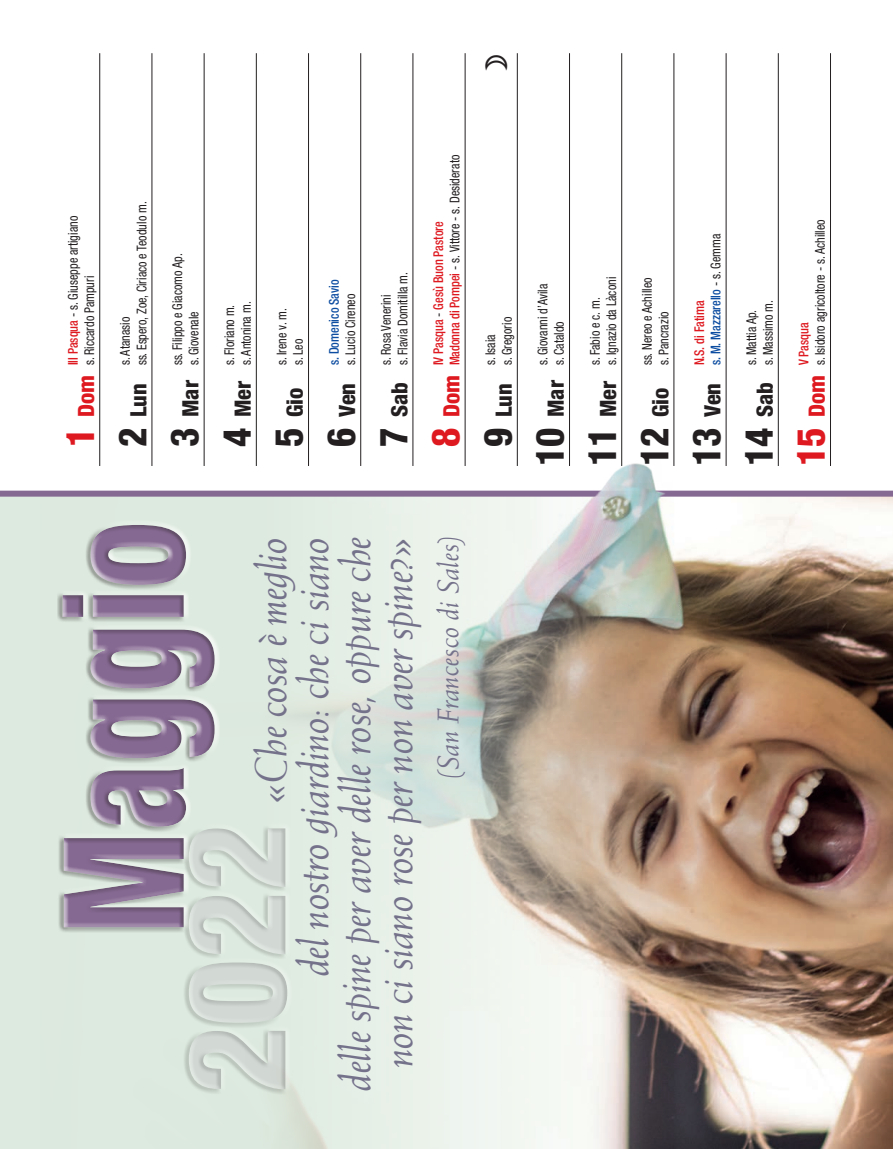
<style>
.page{position:relative;width:893px;height:1149px;background:#fff}
.page>*{position:absolute;margin:0;border:0;box-sizing:border-box;transform-origin:0 0}
.t1{font:800 condensed 168px "Helvetica Neue LT Std";color:#866992;scale:.8 1}
.t2{font:italic 45px/42px "Weiss";letter-spacing:-.02em;color:#74718b;text-align:right}
.t3{font:italic 30px "Weiss";letter-spacing:-.005em;color:#74718b}
.t4{font:800 condensed 22.5px "Helvetica Neue LT Std";color:#231f20}
.t5{font:800 condensed 22.5px "Helvetica Neue LT Std";color:#de1920}
.t6{font:condensed 13.5px/16.5px "Helvetica Neue LT Std";color:#231f20;scale:.9 1}
.t7{font:500 condensed 13.5px/16.5px "Helvetica Neue LT Std";color:#de1920;scale:.9 1}
.t8{font:500 condensed 13.5px/16.5px "Helvetica Neue LT Std";color:#0d4da1;scale:.9 1}
.s1{font-weight:500;color:#de1920}
.s2{font-size:39px}
.s3{font-weight:400;color:#231f20}
.s4{color:#de1920}
</style>
<div class="page">
<img style="left:0;top:490px;width:893px;height:658px">
<hr style="left:99px;top:53px;width:1px;height:413px;background:#231f20">
<hr style="left:151px;top:53px;width:1px;height:413px;background:#231f20">
<hr style="left:204px;top:53px;width:1px;height:413px;background:#231f20">
<hr style="left:256px;top:53px;width:1px;height:413px;background:#231f20">
<hr style="left:308px;top:53px;width:1px;height:413px;background:#231f20">
<hr style="left:360px;top:53px;width:1px;height:413px;background:#231f20">
<hr style="left:412px;top:53px;width:1px;height:413px;background:#231f20">
<hr style="left:465px;top:53px;width:1px;height:413px;background:#231f20">
<hr style="left:517px;top:53px;width:1px;height:413px;background:#231f20">
<hr style="left:569px;top:53px;width:1px;height:413px;background:#231f20">
<hr style="left:621px;top:53px;width:1px;height:413px;background:#231f20">
<hr style="left:673px;top:53px;width:1px;height:413px;background:#231f20">
<hr style="left:726px;top:53px;width:1px;height:413px;background:#231f20">
<hr style="left:778px;top:53px;width:1px;height:413px;background:#231f20">
<hr style="left:830px;top:53px;width:1px;height:413px;background:#231f20">
<div style="left:183px;top:823px;width:106px;height:271px;background:#fff;opacity:.75"></div>
<div style="left:196px;top:822px;width:97px;height:271px;background:#231f20;opacity:.35"></div>
<div style="left:59px;top:519px;width:161px;height:412px;background:#231f20;opacity:.35"></div>
<img style="left:559px;top:427px;width:168px;height:190px">
<p class="t6" style="left:65px;top:365px;width:167px;rotate:-90deg"><span class="s1">III Pasqua</span> - s. Giuseppe artigiano s. Riccardo Pampuri</p>
<h3 class="t5" style="left:72px;top:447px;width:73px;rotate:-90deg"><span class="s2">1</span> Dom</h3>
<p class="t6" style="left:117px;top:365px;width:184px;rotate:-90deg">s. Atanasio<br>ss. Espero, Zoe, Ciriaco e Teodulo m.</p>
<h3 class="t4" style="left:124px;top:447px;width:65px;rotate:-90deg"><span class="s2">2</span> Lun</h3>
<p class="t6" style="left:169px;top:365px;width:126px;rotate:-90deg">ss. Filippo e Giacomo Ap. s. Giovenale</p>
<h3 class="t4" style="left:177px;top:447px;width:68px;rotate:-90deg"><span class="s2">3</span> Mar</h3>
<p class="t6" style="left:221px;top:365px;width:72px;rotate:-90deg">s. Floriano m. s. Antonina m.</p>
<h3 class="t4" style="left:229px;top:447px;width:68px;rotate:-90deg"><span class="s2">4</span> Mer</h3>
<p class="t6" style="left:273px;top:365px;width:65px;rotate:-90deg">s. Irene v. m. s. Leo</p>
<h3 class="t4" style="left:281px;top:447px;width:61px;rotate:-90deg"><span class="s2">5</span> Gio</h3>
<p class="t8" style="left:325px;top:365px;width:97px;rotate:-90deg">s. Domenico Savio</p>
<p class="t6" style="left:342px;top:365px;width:81px;rotate:-90deg">s. Lucio Cireneo</p>
<h3 class="t4" style="left:333px;top:447px;width:66px;rotate:-90deg"><span class="s2">6</span> Ven</h3>
<p class="t6" style="left:378px;top:365px;width:105px;rotate:-90deg">s. Rosa Venerini<br>s. Flavia Domitilla m.</p>
<h3 class="t4" style="left:385px;top:447px;width:66px;rotate:-90deg"><span class="s2">7</span> Sab</h3>
<p class="t7" style="left:430px;top:365px;width:235px;rotate:-90deg">IV Pasqua <span class="s3">-</span> Gesù Buon Pastore<br>Madonna di Pompei <span class="s3">- s. Vittore - s. Desiderato</span></p>
<h3 class="t5" style="left:438px;top:447px;width:73px;rotate:-90deg"><span class="s2">8</span> Dom</h3>
<p class="t6" style="left:482px;top:365px;width:55px;rotate:-90deg">s. Isaia<br>s. Gregorio</p>
<h3 class="t4" style="left:490px;top:447px;width:65px;rotate:-90deg"><span class="s2">9</span> Lun</h3>
<p class="t6" style="left:534px;top:365px;width:92px;rotate:-90deg">s. Giovanni d’Avila s. Cataldo</p>
<h3 class="t4" style="left:542px;top:466px;width:87px;rotate:-90deg"><span class="s2">10</span> Mar</h3>
<p class="t6" style="left:587px;top:365px;width:100px;rotate:-90deg">s. Fabio e c. m.<br>s. Ignazio da Làconi</p>
<h3 class="t4" style="left:594px;top:466px;width:87px;rotate:-90deg"><span class="s2">11</span> Mer</h3>
<p class="t6" style="left:639px;top:365px;width:99px;rotate:-90deg">ss. Nereo e Achilleo s. Pancrazio</p>
<h3 class="t4" style="left:646px;top:466px;width:80px;rotate:-90deg"><span class="s2">12</span> Gio</h3>
<p class="t8" style="left:691px;top:365px;width:147px;rotate:-90deg"><span class="s4">N.S. di Fatima<br></span>s. M. Mazzarello <span class="s3">- s. Gemma</span></p>
<h3 class="t4" style="left:699px;top:466px;width:85px;rotate:-90deg"><span class="s2">13</span> Ven</h3>
<p class="t6" style="left:743px;top:365px;width:74px;rotate:-90deg">s. Mattia Ap. s. Massimo m.</p>
<h3 class="t4" style="left:751px;top:466px;width:85px;rotate:-90deg"><span class="s2">14</span> Sab</h3>
<p class="t6" style="left:812px;top:365px;width:164px;rotate:-90deg">s. Isidoro agricoltore - s. Achilleo</p>
<p class="t7" style="left:795px;top:365px;width:49px;rotate:-90deg">V Pasqua</p>
<h3 class="t5" style="left:803px;top:466px;width:92px;rotate:-90deg"><span class="s2">15</span> Dom</h3>
<h1 class="t1" style="left:20px;top:934px;width:518px;rotate:-90deg">Maggio</h1>
<h2 class="t2" style="left:250px;top:1090px;width:555px;rotate:-90deg">«Che cosa è meglio<br>del nostro giardino: che ci siano<br>delle spine per aver delle rose, oppure che non ci siano rose per non aver spine?»</h2>
<h3 class="t3" style="left:431px;top:778px;width:244px;rotate:-90deg">(San Francesco di Sales)</h3>
</div>
